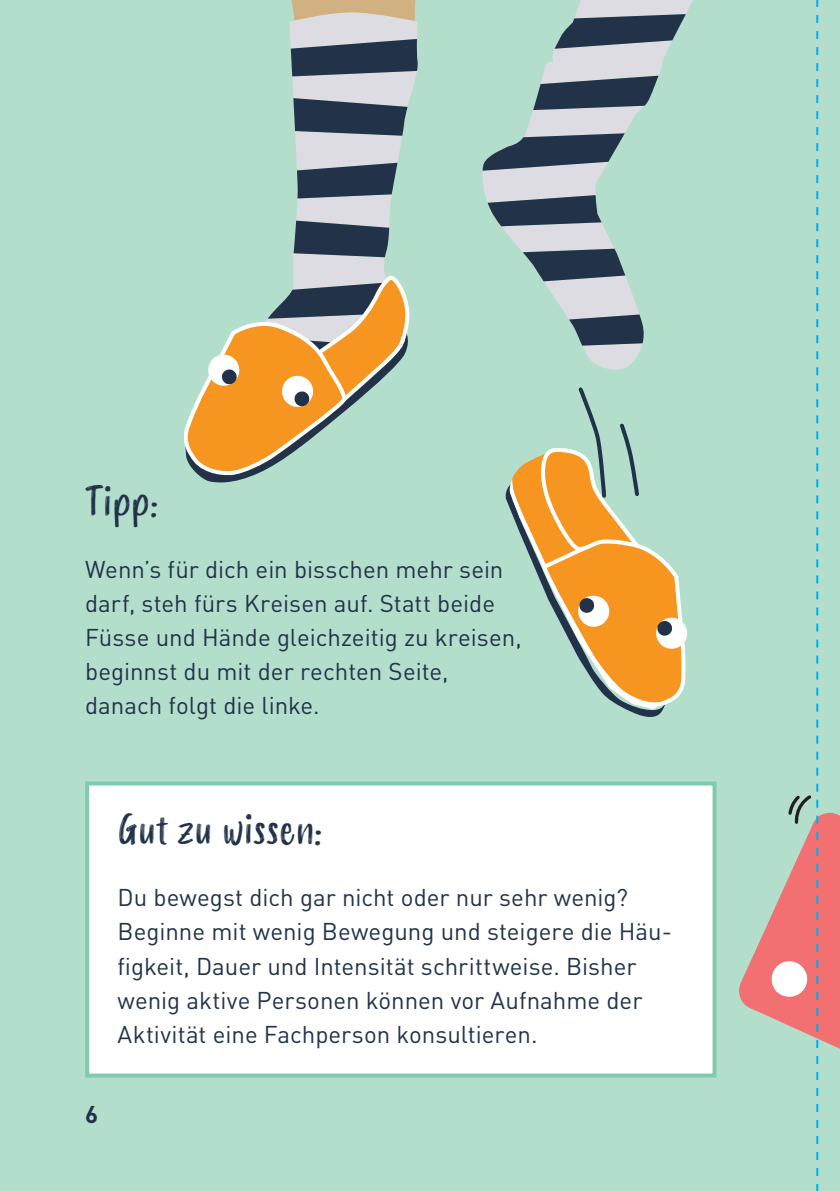
<style>
.page{position:relative;width:840px;height:1191px;background:#fff}
.page>*{position:absolute;margin:0;border:0;box-sizing:border-box;transform-origin:0 0}
.t1{font:40px "Smoothy";letter-spacing:.01em;color:#213249}
.t2{font:24px/34px "DIN Pro";color:#213249}
.t3{font:700 24px "DIN Pro";color:#213249}
</style>
<div class="page">
<div style="left:0;top:0;width:839px;height:1191px;background:#b4decc"></div>
<svg style="left:482px;top:0;width:211px;height:370px"></svg>
<svg style="left:505px;top:387px;width:183px;height:330px"></svg>
<svg style="left:184px;top:0;width:234px;height:483px"></svg>
<div style="left:87px;top:783px;width:627px;height:292px;background:#fff"></div>
<div style="left:85px;top:781px;width:631px;height:296px;border:4px solid #80cbb0"></div>
<svg style="left:739px;top:0;width:101px;height:1191px"></svg>
<h1 class="t1" style="left:85px;top:472px;width:74px">Tipp:</h1>
<p class="t2" style="left:85px;top:551px;width:438px">Wenn’s für dich ein bisschen mehr sein darf, steh fürs Kreisen auf. Statt beide Füsse und Hände gleichzeitig zu kreisen, beginnst du mit der rechten Seite, danach folgt die linke.</p>
<h1 class="t1" style="left:117px;top:800px;width:206px">Gut zu wissen:</h1>
<p class="t2" style="left:117px;top:879px;width:555px">Du bewegst dich gar nicht oder nur sehr wenig?<br>Beginne mit wenig Bewegung und steigere die Häu&shy;figkeit, Dauer und Intensität schrittweise. Bisher wenig aktive Personen können vor Aufnahme der Aktivität eine Fachperson konsultieren.</p>
<p class="t3" style="left:85px;top:1098px;width:15px">6</p>
</div>
